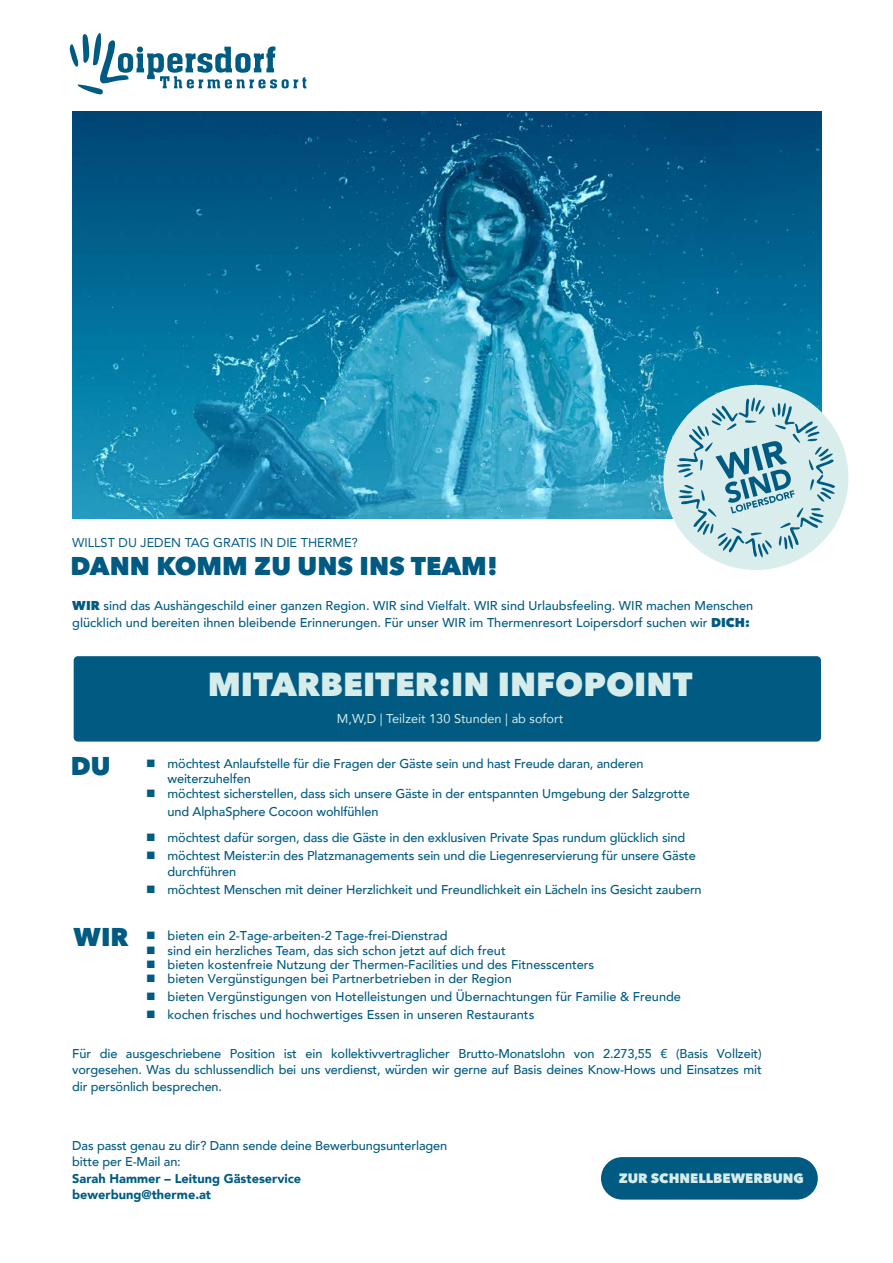
<style>
.page{position:relative;width:893px;height:1263px;background:#fff}
.page>*{position:absolute;margin:0;border:0;box-sizing:border-box;transform-origin:0 0}
.t1{font:800 33px "Avenir Next LT Pro";color:#d5eceb}
.t2{font:800 25.5px "Avenir Next LT Pro";color:#005a81}
.t3{font:800 25.5px "Avenir Next LT Pro";color:#005b82}
.t4{font:800 13.5px "Avenir Next LT Pro";color:#d5eceb}
.t5{font:500 12.75px/16.5px "Avenir";letter-spacing:-.01em;color:#005b82}
.t6{font:900 12.75px/16.5px "Avenir";color:#005b82}
.t7{font:12.75px "Avenir";color:#005a81}
.t8{font:12.75px "Avenir";color:#d5eceb}
.s1{font-family:"Avenir Next LT Pro";font-weight:800}
</style>
<div class="page">
<img style="left:72px;top:111px;width:749px;height:408px">
<svg style="left:69px;top:33px;width:237px;height:62px"></svg>
<div style="left:74px;top:656px;width:747px;height:85px;background:#005a81;border-radius:4px"></div>
<div style="left:663px;top:385px;width:185px;height:185px;background:#d8edec;border-radius:50%"></div>
<svg style="left:677px;top:397px;width:159px;height:161px"></svg>
<div style="left:601px;top:1157px;width:217px;height:42px;background:#005a81;border-radius:21px"></div>
<p class="t7" style="left:72px;top:532px;width:287px">WILLST DU JEDEN TAG GRATIS IN DIE THERME?</p>
<h2 class="t2" style="left:70px;top:550px;width:429px">DANN KOMM ZU UNS INS TEAM!</h2>
<p class="t5" style="left:72px;top:597px;width:682px"><span class="s1">WIR</span> sind das Aushängeschild einer ganzen Region. WIR sind Vielfalt. WIR sind Urlaubsfeeling. WIR machen Menschen glücklich und bereiten ihnen bleibende Erinnerungen. Für unser WIR im Thermenresort Loipersdorf suchen wir <span class="s1">DICH:</span></p>
<h2 class="t3" style="left:71px;top:750px;width:41px">DU</h2>
<h2 class="t3" style="left:74px;top:921px;width:57px">WIR</h2>
<h1 class="t1" style="left:208px;top:663px;width:486px">MITARBEITER:IN INFOPOINT</h1>
<p class="t8" style="left:337px;top:708px;width:228px">M,W,D | Teilzeit 130 Stunden | ab sofort</p>
<p class="t5" style="left:167px;top:755px;width:524px;line-height:15.3px">möchtest Anlaufstelle für die Fragen der Gäste sein und hast Freude daran, anderen weiterzuhelfen<br>möchtest sicherstellen, dass sich unsere Gäste in der entspannten Umgebung der Salzgrotte</p>
<p class="t5" style="left:167px;top:798px;width:519px;line-height:26.1px">und AlphaSphere Cocoon wohlfühlen<br>möchtest dafür sorgen, dass die Gäste in den exklusiven Private Spas rundum glücklich sind</p>
<p class="t5" style="left:167px;top:847px;width:530px;line-height:15.3px">möchtest Meister:in des Platzmanagements sein und die Liegenreservierung für unsere Gäste durchführen</p>
<p class="t5" style="left:168px;top:880px;width:536px">möchtest Menschen mit deiner Herzlichkeit und Freundlichkeit ein Lächeln ins Gesicht zaubern</p>
<p class="t5" style="left:168px;top:928px;width:428px;line-height:14.2px">bieten ein 2-Tage-arbeiten-2 Tage-frei-Dienstrad<br>sind ein herzliches Team, das sich schon jetzt auf dich freut<br>bieten kostenfreie Nutzung der Thermen-Facilities und des Fitnesscenters bieten Vergünstigungen bei Partnerbetrieben in der Region</p>
<p class="t5" style="left:168px;top:987px;width:515px;line-height:18px">bieten Vergünstigungen von Hotelleistungen und Übernachtungen für Familie &amp; Freunde kochen frisches und hochwertiges Essen in unseren Restaurants</p>
<p class="t5" style="left:72px;top:1044px;width:691px;text-align:justify">Für die ausgeschriebene Position ist ein kollektivvertraglicher Brutto-Monatslohn von 2.273,55 € (Basis Vollzeit) vorgesehen. Was du schlussendlich bei uns verdienst, würden wir gerne auf Basis deines Know-Hows und Einsatzes mit dir persönlich besprechen.</p>
<p class="t5" style="left:72px;top:1136px;width:376px">Das passt genau zu dir? Dann sende deine Bewerbungsunterlagen bitte per E-Mail an:</p>
<p class="t6" style="left:72px;top:1170px;width:231px">Sarah Hammer – Leitung Gästeservice bewerbung@therme.at</p>
<p class="t4" style="left:619px;top:1170px;width:187px">ZUR SCHNELLBEWERBUNG</p>
</div>
